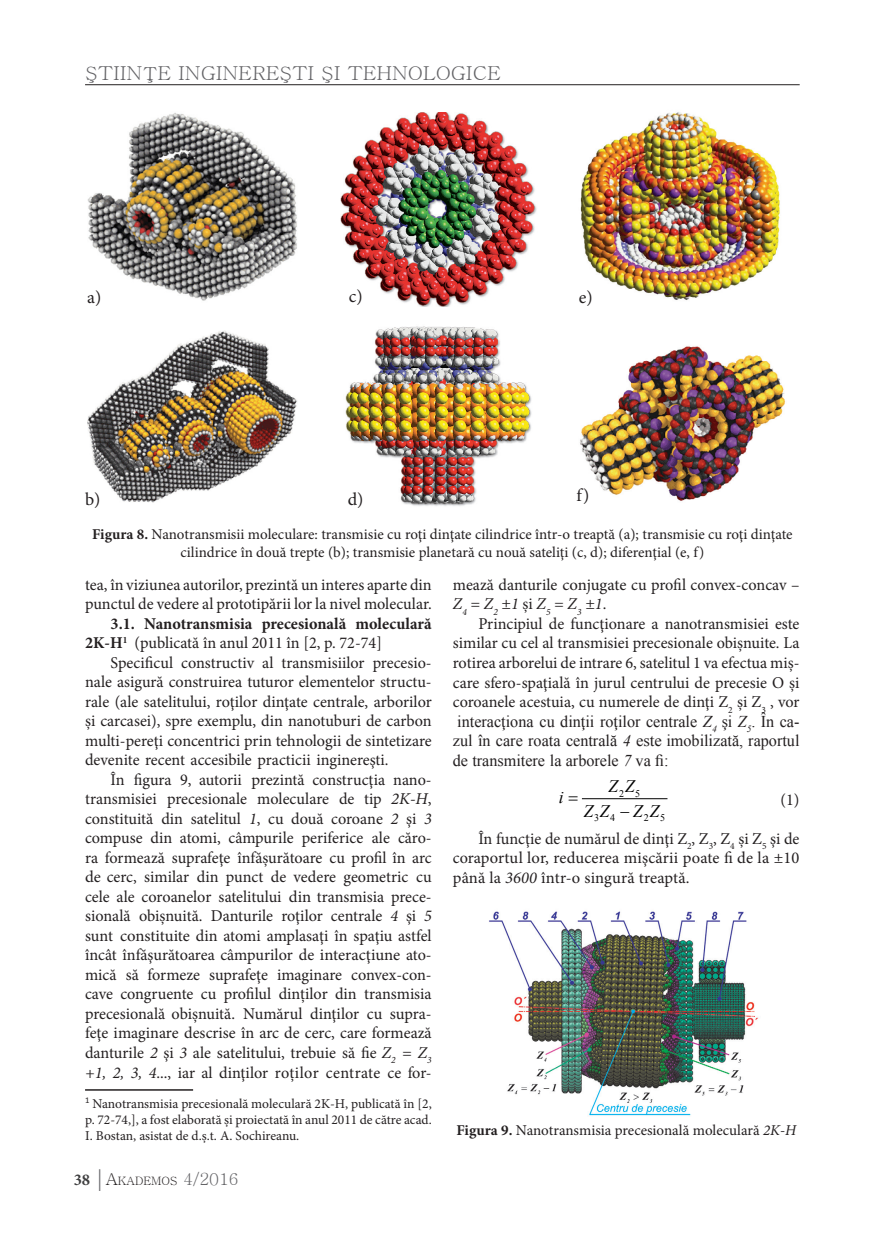
<style>
.page{position:relative;width:872px;height:1234px;background:#fff}
.page>*{position:absolute;margin:0;border:0;box-sizing:border-box;transform-origin:0 0}
.t1{font:19.2px "Batang";color:#636366;scale:1.06 1}
.legenda{font:18px "Minion Pro";color:#231f20}
.t2{font:italic 17.55px "Times New Roman";color:#000}
.Text_de_baza{font:16.5px/19.5px "Minion Pro";color:#231f20;text-align:justify}
.Text_de_baza-2{font:700 16.5px/19.5px "Minion Pro";color:#231f20}
.legenda-2{font:15px/18px "Minion Pro";color:#231f20;text-align:center}
.Footnote_text{font:13.5px/16.2px "Minion Pro";color:#231f20;text-align:justify}
.t3{font:11.55px "Batang";color:#231f20}
.t4{font:10.2px "Times New Roman";color:#000}
.s1{font-weight:700}
.s2{font-weight:400}
.s3{font-style:italic}
.s4{font-family:"Minion Pro";font-weight:700;font-size:16.5px;color:#3e3e3f}
.s5{font-family:"Garamond";font-size:24px;color:#636366}
.s6{font-size:16.5px}
.s7{font-size:16.5px;color:#636366}
.s8{font-family:"Times New Roman"}
.s9{font-family:"Times New Roman";font-style:italic}
</style>
<div class="page">
<hr style="left:85px;top:84px;width:714px;height:1px;background:#231f20">
<hr style="left:85px;top:1088px;width:108px;height:2px;background:#231f20">
<img style="left:88px;top:113px;width:209px;height:188px">
<img style="left:340px;top:113px;width:197px;height:193px">
<img style="left:580px;top:112px;width:200px;height:188px">
<img style="left:489px;top:911px;width:269px;height:205px">
<hr style="left:582px;top:798px;width:85px;height:1px;background:#000">
<img style="left:87px;top:330px;width:210px;height:173px">
<img style="left:345px;top:326px;width:187px;height:180px">
<img style="left:580px;top:346px;width:205px;height:155px">
<p class="t1" style="left:85px;top:64px;width:394px">ŞTIINŢE INGINEREŞTI ŞI TEHNOLOGICE</p>
<p class="legenda" style="left:87px;top:285px;width:16px">a)</p>
<p class="legenda" style="left:349px;top:284px;width:15px">c)</p>
<p class="legenda" style="left:579px;top:285px;width:15px">e)</p>
<p class="legenda" style="left:85px;top:487px;width:17px">b)</p>
<p class="legenda" style="left:348px;top:487px;width:17px">d)</p>
<p class="legenda" style="left:576px;top:483px;width:14px">f)</p>
<p class="legenda-2" style="left:92px;top:525px;width:702px"><span class="s1">Figura 8.</span> Nanotransmisii moleculare: transmisie cu roţi dinţate cilindrice într-o treaptă (a); transmisie cu roţi dinţate cilindrice în două trepte (b); transmisie planetară cu nouă sateliţi (c, d); diferenţial (e, f)</p>
<p class="Text_de_baza" style="left:85px;top:574px;width:348px">tea, în viziunea autorilor, prezintă un interes aparte din punctul de vedere al prototipării lor la nivel molecular.</p>
<p class="Text_de_baza-2" style="left:85px;top:613px;width:348px;text-indent:26px">3.1. Nanotransmisia precesională moleculară<br>2K-H<sup>1</sup> <span class="s2">(publicată în anul 2011 în [2, p. 72-74]</span></p>
<p class="Text_de_baza" style="left:85px;top:652px;width:348px;text-indent:26px">Specificul constructiv al transmisiilor precesio&shy;nale asigură construirea tuturor elementelor structu&shy;rale (ale satelitului, roţilor dinţate centrale, arborilor şi carcasei), spre exemplu, din nanotuburi de carbon multi-pereţi concentrici prin tehnologii de sintetizare devenite recent accesibile practicii inginereşti.</p>
<p class="Text_de_baza" style="left:85px;top:769px;width:348px;text-indent:26px">În figura 9, autorii prezintă construcţia nano&shy;transmisiei precesionale moleculare de tip <span class="s3">2K-H</span>, constituită din satelitul <span class="s3">1</span>, cu două coroane <span class="s3">2</span> şi <span class="s3">3 </span>compuse din atomi, câmpurile periferice ale căro&shy;ra formează suprafeţe înfășurătoare cu profil în arc de cerc, similar din punct de vedere geometric cu cele ale coroanelor satelitului din transmisia prece&shy;sională obişnuită. Danturile roţilor centrale <span class="s3">4</span> şi <span class="s3">5 </span>sunt constituite din atomi amplasaţi în spaţiu astfel încât înfăşurătoarea câmpurilor de interacţiune ato&shy;mică să formeze suprafeţe imaginare convex-con&shy;cave congruente cu profilul dinților din transmisia precesională obișnuită. Numărul dinţilor cu supra&shy;feţe imaginare descrise în arc de cerc, care formează danturile <span class="s3">2</span> şi <span class="s3">3</span> ale satelitului, trebuie să fie <span class="s3">Z</span><sub>2</sub> <span class="s3">= Z</span><sub>3 </sub><span class="s3">+1, 2, 3, 4</span>..., iar al dinţilor roților centrate ce for-</p>
<p class="Footnote_text" style="left:85px;top:1095px;width:348px"><sup>1</sup> Nanotransmisia precesională moleculară 2K-H, publicată în [2, p. 72-74,], a fost elaborată şi proiectată în anul 2011 de către acad.<br>I. Bostan, asistat de d.ş.t. A. Sochireanu.</p>
<p class="t3" style="left:74px;top:1175px;width:167px"><span class="s4">38</span> <span class="s5">|</span><span class="s6">A</span>KADEMOS <span class="s7">4/2016</span></p>
<p class="Text_de_baza" style="left:453px;top:575px;width:348px">mează danturile conjugate cu profil convex-concav –<br><span class="s3">Z</span><sub>4</sub> <span class="s3">= Z</span><sub>2</sub> <span class="s3">±1</span> şi <span class="s3">Z</span><sub>5</sub> <span class="s3">= Z</span><sub>3</sub> <span class="s3">±1</span>.</p>
<p class="Text_de_baza" style="left:453px;top:614px;width:348px;text-indent:26px">Principiul de funcţionare a nanotransmisiei este similar cu cel al transmisiei precesionale obişnuite. La rotirea arborelui de intrare 6, satelitul 1 va efectua miş&shy;care sfero-spaţială în jurul centrului de precesie O şi coroanele acestuia, cu numerele de dinţi Z<sub>2</sub> şi Z<sub>3</sub> , vor <span class="s8">interacţiona cu dinţii roţilor centrale</span> <span class="s9">Z</span><sub>4</sub> <span class="s8">şi</span> <span class="s9">Z</span><sub>5</sub><span class="s8">. În ca&shy;zul în care roata centrală</span> <span class="s9">4</span> <span class="s8">este imobilizată, raportul de transmitere la arborele</span> <span class="s9">7</span> <span class="s8">va fi:</span></p>
<p class="Text_de_baza" style="left:780px;top:789px;width:20px">(1)</p>
<p class="Text_de_baza" style="left:453px;top:828px;width:348px;text-indent:26px">În funcţie de numărul de dinţi Z<sub>2</sub>, Z<sub>3</sub>, Z<sub>4</sub> şi Z<sub>5</sub> şi de coraportul lor, reducerea mişcării poate fi de la ±10 până la <span class="s3">3600</span> într-o singură treaptă.</p>
<p class="t2" style="left:608px;top:774px;width:28px">Z Z</p>
<p class="t4" style="left:619px;top:786px;width:23px">2 5</p>
<p class="t2" style="left:559px;top:785px;width:6px">i</p>
<p class="t2" style="left:584px;top:798px;width:27px">Z Z</p>
<p class="t2" style="left:620px;top:798px;width:41px">−Z Z</p>
<p class="t4" style="left:594px;top:810px;width:23px">3 4</p>
<p class="t4" style="left:644px;top:810px;width:23px">2 5</p>
<p class="legenda-2" style="left:456px;top:1120px;width:341px"><span class="s1">Figura 9.</span> Nanotransmisia precesională moleculară <span class="s3">2K-H</span></p>
</div>
